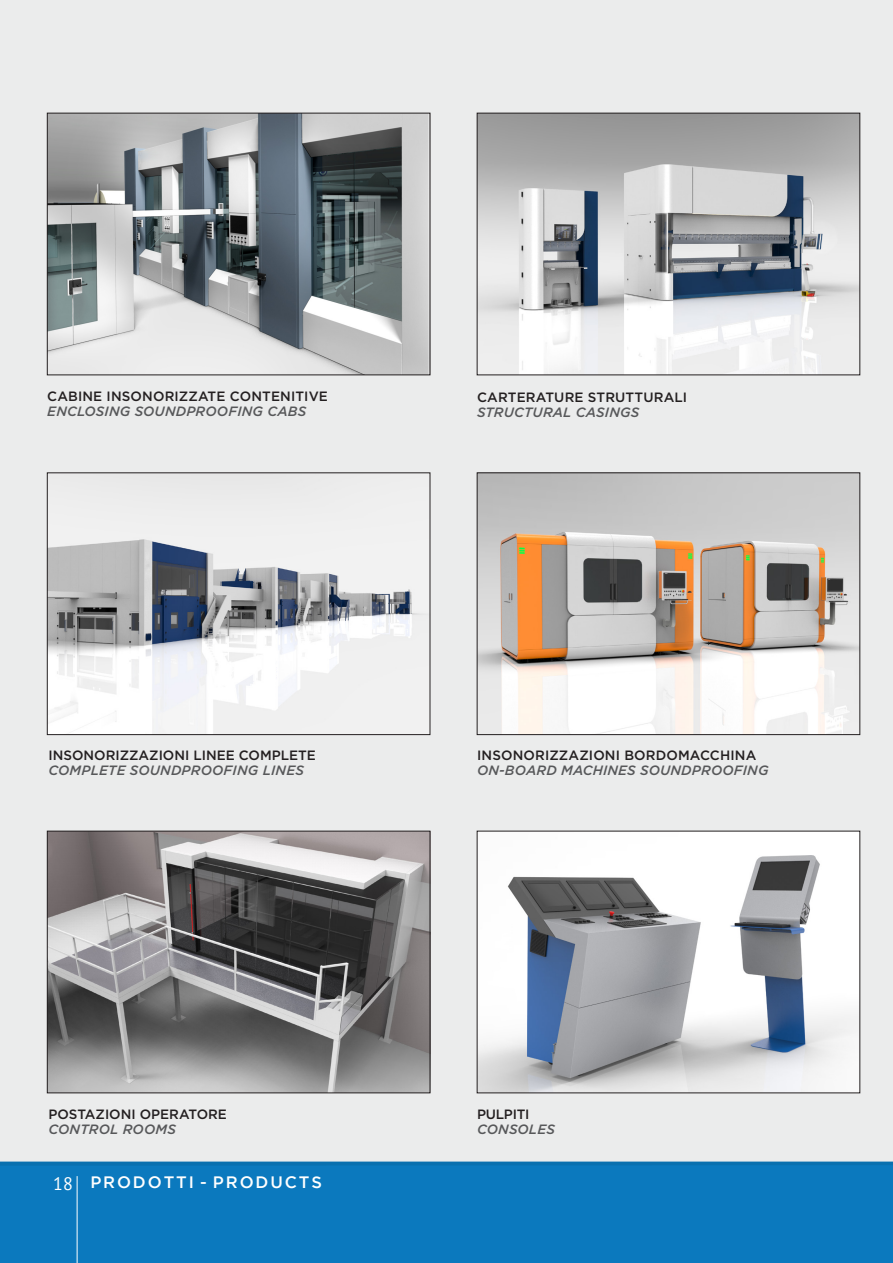
<style>
.page{position:relative;width:893px;height:1263px;background:#fff}
.page>*{position:absolute;margin:0;border:0;box-sizing:border-box;transform-origin:0 0}
.t1{font:500 16.5px "Gotham";letter-spacing:.115em;color:#fff}
.t2{font:500 13.5px "Gotham";letter-spacing:.01em;color:#231f20}
.t3{font:italic 500 13.5px "Gotham";letter-spacing:.01em;color:#57585a}
.t4{font:500 13.5px "Gotham";letter-spacing:-.02em;color:#231f20}
.s1{font-family:"PT Sans";font-weight:400;font-size:18px}
</style>
<div class="page">
<div style="left:0;top:1161px;width:893px;height:102px;background:#0b79be"></div>
<hr style="left:77px;top:1176px;width:1px;height:87px;background:#fff">
<div style="left:0;top:0;width:893px;height:1165px;background:#ebecec"></div>
<img style="left:49px;top:833px;width:379px;height:258px">
<div style="left:47px;top:831px;width:383px;height:262px;border:1px solid #231f20"></div>
<img style="left:479px;top:833px;width:379px;height:258px">
<img style="left:49px;top:115px;width:379px;height:258px">
<div style="left:47px;top:113px;width:383px;height:262px;border:1px solid #231f20"></div>
<img style="left:479px;top:115px;width:379px;height:258px">
<div style="left:477px;top:113px;width:383px;height:262px;border:1px solid #231f20"></div>
<img style="left:49px;top:475px;width:379px;height:258px">
<div style="left:47px;top:473px;width:383px;height:262px;border:1px solid #231f20"></div>
<img style="left:479px;top:475px;width:379px;height:258px">
<div style="left:477px;top:473px;width:383px;height:262px;border:1px solid #231f20"></div>
<p class="t2" style="left:47px;top:387px;width:282px">CABINE INSONORIZZATE CONTENITIVE</p>
<p class="t3" style="left:47px;top:402px;width:260px">ENCLOSING SOUNDPROOFING CABS</p>
<p class="t2" style="left:477px;top:388px;width:212px">CARTERATURE STRUTTURALI</p>
<p class="t3" style="left:477px;top:403px;width:164px">STRUCTURAL CASINGS</p>
<p class="t2" style="left:48px;top:747px;width:269px">INSONORIZZAZIONI LINEE COMPLETE</p>
<p class="t3" style="left:48px;top:762px;width:257px">COMPLETE SOUNDPROOFING LINES</p>
<p class="t2" style="left:477px;top:747px;width:281px">INSONORIZZAZIONI BORDOMACCHINA</p>
<p class="t3" style="left:477px;top:762px;width:293px">ON-BOARD MACHINES SOUNDPROOFING</p>
<p class="t2" style="left:48px;top:1105px;width:180px">POSTAZIONI OPERATORE</p>
<p class="t3" style="left:48px;top:1120px;width:129px">CONTROL ROOMS</p>
<p class="t4" style="left:477px;top:1105px;width:54px">PULPITI</p>
<p class="t3" style="left:477px;top:1120px;width:79px">CONSOLES</p>
<p class="t1" style="left:53px;top:1173px;width:270px"><span class="s1">18</span> PRODOTTI - PRODUCTS</p>
</div>
